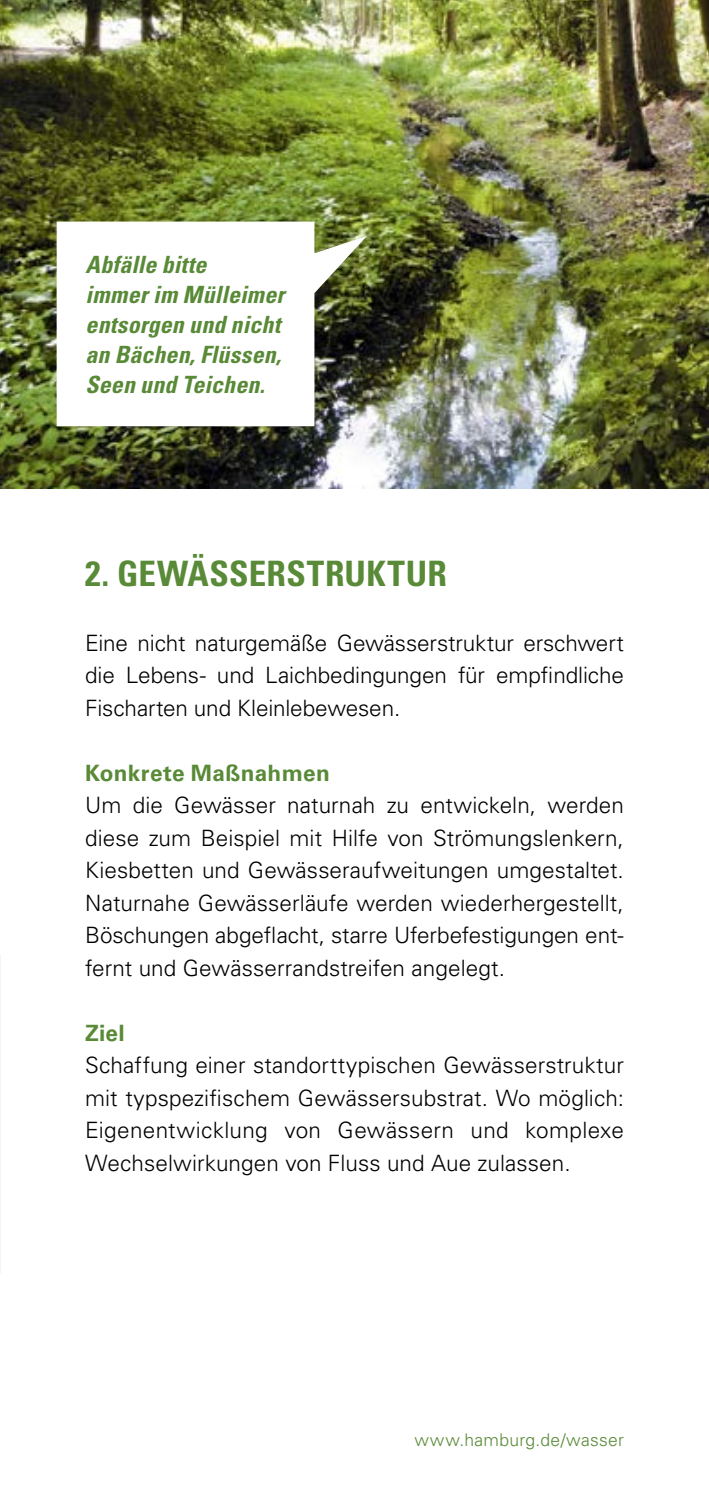
<style>
.page{position:relative;width:709px;height:1489px;background:#fff}
.page>*{position:absolute;margin:0;border:0;box-sizing:border-box;transform-origin:0 0}
.t1{font:700 condensed 35px "Univers LT";letter-spacing:.01em;color:#598a37}
.t2{font:italic 700 condensed 23.75px/30px "Univers LT";letter-spacing:.01em;color:#598a37}
.t3{font:300 22.5px/32.5px "Univers LT";color:#000;text-align:justify}
.t4{font:700 22.5px "Univers LT";letter-spacing:.015em;color:#598a37}
.t5{font:300 17.5px "Univers LT";letter-spacing:.015em;color:#598a37}
</style>
<div class="page">
<img style="left:0;top:0;width:709px;height:488px">
<img style="left:0;top:954px;width:1px;height:319px">
<svg style="left:57px;top:221px;width:310px;height:205px"></svg>
<p class="t2" style="left:86px;top:249px;width:200px">Abfälle bitte<br>immer im Mülleimer entsorgen und nicht an Bächen, Flüssen,<br>Seen und Teichen.</p>
<h1 class="t1" style="left:85px;top:551px;width:363px">2. GEWÄSSERSTRUKTUR</h1>
<p class="t3" style="left:85px;top:626px;width:540px">Eine nicht naturgemäße Gewässerstruktur erschwert die Lebens- und Laichbedingungen für empfindliche Fischarten und Kleinlebewesen.</p>
<p class="t4" style="left:85px;top:759px;width:246px">Konkrete Maßnahmen</p>
<p class="t3" style="left:85px;top:789px;width:540px">Um die Gewässer naturnah zu entwickeln, werden diese zum Beispiel mit Hilfe von Strömungslenkern, Kiesbetten und Gewässeraufweitungen umgestaltet.<br>Naturnahe Gewässerläufe werden wiederhergestellt, Böschungen abgeflacht, starre Uferbefestigungen ent&shy;fernt und Gewässerrandstreifen angelegt.</p>
<p class="t4" style="left:85px;top:1019px;width:41px">Ziel</p>
<p class="t3" style="left:85px;top:1049px;width:540px">Schaffung einer standorttypischen Gewässerstruktur mit typspezifischem Gewässersubstrat. Wo möglich:<br>Eigenentwicklung von Gewässern und komplexe Wechselwirkungen von Fluss und Aue zulassen.</p>
<p class="t5" style="left:414px;top:1429px;width:211px">www.hamburg.de/wasser</p>
</div>
